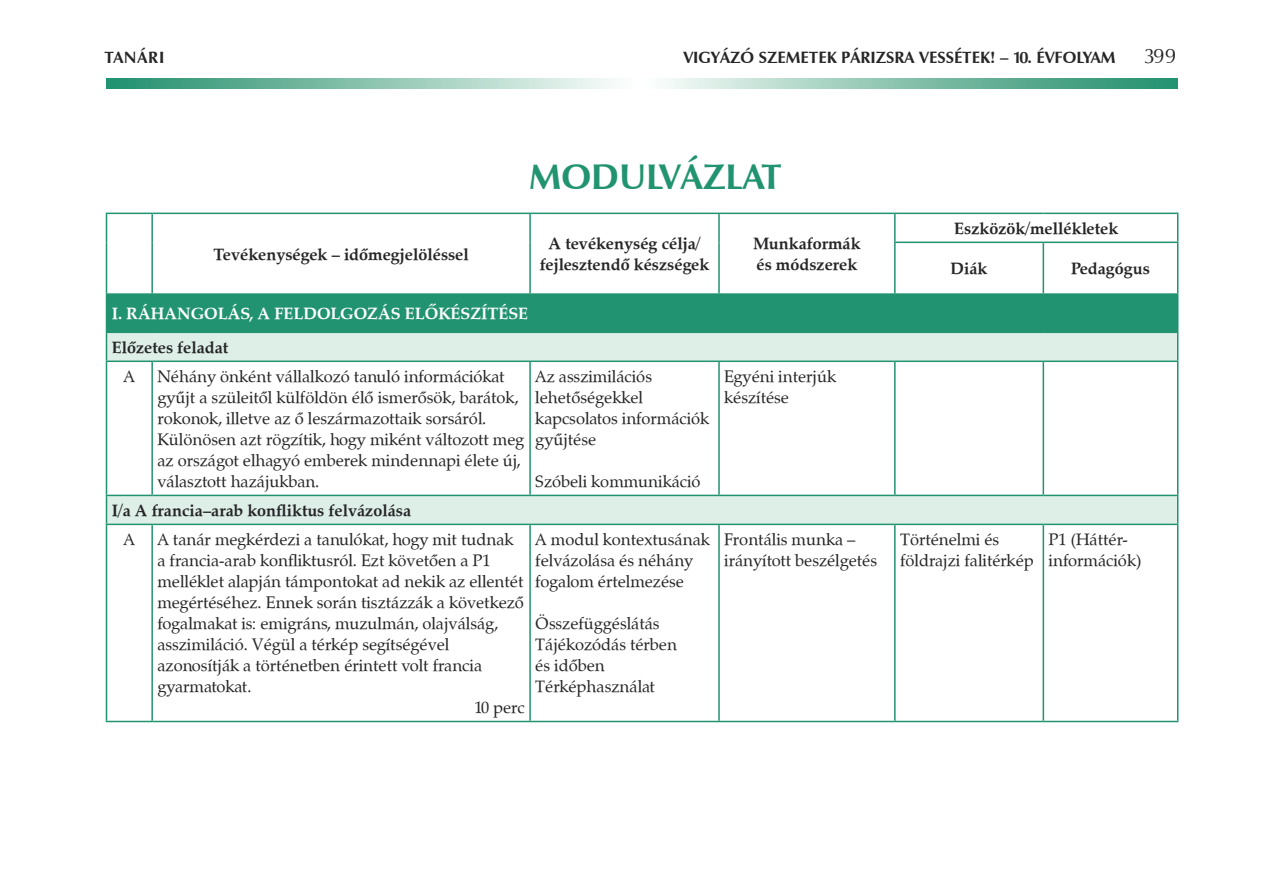
<style>
.page{position:relative;width:1263px;height:893px;background:#fff}
.page>*{position:absolute;margin:0;border:0;box-sizing:border-box;transform-origin:0 0}
.t1{font:700 36px "Zapf Humanist 601 PFL";color:#229370}
.t2{font:21px "Zapf Humanist 601 PFL";color:#262628}
.t3{font:16.5px/21px "Zapf Calligraphic 801 PFL";color:#262628}
.t4{font:700 16.5px/21px "Zapf Calligraphic 801 PFL";color:#262628}
.t5{font:700 16.5px/33.6px "Zapf Calligraphic 801 PFL";color:#fff}
.t6{font:700 16.5px "Zapf Humanist 601 PFL";color:#262628}
.s1{color:#262628}
.s2{font-weight:400}
</style>
<div class="page">
<svg style="left:106px;top:78px;width:1072px;height:11px;background:#8cc4b1"></svg>
<div style="left:106px;top:294px;width:1072px;height:38px;background:#229370"></div>
<svg style="left:107px;top:333px;width:1070px;height:191px"></svg>
<hr style="left:106px;top:213px;width:46px;height:1px;background:#229370">
<svg style="left:106px;top:214px;width:1px;height:28px"></svg>
<hr style="left:152px;top:213px;width:378px;height:1px;background:#229370">
<hr style="left:151px;top:214px;width:2px;height:28px;background:#229370">
<hr style="left:530px;top:213px;width:189px;height:1px;background:#229370">
<hr style="left:529px;top:214px;width:2px;height:28px;background:#229370">
<hr style="left:719px;top:213px;width:176px;height:1px;background:#229370">
<hr style="left:718px;top:214px;width:2px;height:28px;background:#229370">
<hr style="left:895px;top:213px;width:148px;height:1px;background:#229370">
<svg style="left:894px;top:214px;width:1px;height:28px"></svg>
<hr style="left:1043px;top:213px;width:135px;height:1px;background:#229370">
<svg style="left:1177px;top:214px;width:1px;height:28px"></svg>
<hr style="left:106px;top:242px;width:1px;height:51px;background:#229370">
<hr style="left:151px;top:242px;width:2px;height:51px;background:#229370">
<hr style="left:529px;top:242px;width:2px;height:51px;background:#229370">
<hr style="left:718px;top:242px;width:2px;height:51px;background:#229370">
<hr style="left:894px;top:242px;width:149px;height:1px;background:#229370">
<hr style="left:894px;top:243px;width:1px;height:50px;background:#229370">
<hr style="left:1043px;top:242px;width:135px;height:1px;background:#229370">
<hr style="left:1042px;top:243px;width:2px;height:50px;background:#229370">
<hr style="left:1177px;top:243px;width:1px;height:50px;background:#229370">
<hr style="left:106px;top:293px;width:46px;height:2px;background:#229370">
<hr style="left:152px;top:293px;width:378px;height:2px;background:#229370">
<hr style="left:530px;top:293px;width:189px;height:2px;background:#229370">
<hr style="left:719px;top:293px;width:176px;height:2px;background:#229370">
<hr style="left:895px;top:293px;width:148px;height:2px;background:#229370">
<hr style="left:1043px;top:293px;width:135px;height:2px;background:#229370">
<hr style="left:106px;top:332px;width:46px;height:1px;background:#229370">
<svg style="left:106px;top:333px;width:1px;height:28px"></svg>
<hr style="left:152px;top:332px;width:378px;height:1px;background:#229370">
<hr style="left:530px;top:332px;width:189px;height:1px;background:#229370">
<hr style="left:719px;top:332px;width:176px;height:1px;background:#229370">
<hr style="left:895px;top:332px;width:148px;height:1px;background:#229370">
<hr style="left:1043px;top:332px;width:135px;height:1px;background:#229370">
<svg style="left:1177px;top:333px;width:1px;height:28px"></svg>
<hr style="left:106px;top:361px;width:46px;height:1px;background:#229370">
<hr style="left:106px;top:362px;width:1px;height:133px;background:#229370">
<hr style="left:152px;top:361px;width:378px;height:1px;background:#229370">
<hr style="left:151px;top:362px;width:2px;height:133px;background:#229370">
<hr style="left:530px;top:361px;width:189px;height:1px;background:#229370">
<hr style="left:529px;top:362px;width:2px;height:133px;background:#229370">
<hr style="left:719px;top:361px;width:176px;height:1px;background:#229370">
<hr style="left:718px;top:362px;width:2px;height:133px;background:#229370">
<hr style="left:895px;top:361px;width:148px;height:1px;background:#229370">
<hr style="left:894px;top:362px;width:1px;height:133px;background:#229370">
<hr style="left:1043px;top:361px;width:135px;height:1px;background:#229370">
<hr style="left:1042px;top:362px;width:2px;height:133px;background:#229370">
<hr style="left:1177px;top:362px;width:1px;height:133px;background:#229370">
<hr style="left:106px;top:495px;width:46px;height:1px;background:#229370">
<svg style="left:106px;top:496px;width:1px;height:28px"></svg>
<hr style="left:152px;top:495px;width:378px;height:1px;background:#229370">
<hr style="left:530px;top:495px;width:189px;height:1px;background:#229370">
<hr style="left:719px;top:495px;width:176px;height:1px;background:#229370">
<hr style="left:895px;top:495px;width:148px;height:1px;background:#229370">
<hr style="left:1043px;top:495px;width:135px;height:1px;background:#229370">
<svg style="left:1177px;top:496px;width:1px;height:28px"></svg>
<hr style="left:106px;top:524px;width:46px;height:1px;background:#229370">
<hr style="left:106px;top:525px;width:1px;height:196px;background:#229370">
<hr style="left:152px;top:524px;width:378px;height:1px;background:#229370">
<hr style="left:151px;top:525px;width:2px;height:196px;background:#229370">
<hr style="left:530px;top:524px;width:189px;height:1px;background:#229370">
<hr style="left:529px;top:525px;width:2px;height:196px;background:#229370">
<hr style="left:719px;top:524px;width:176px;height:1px;background:#229370">
<hr style="left:718px;top:525px;width:2px;height:196px;background:#229370">
<hr style="left:895px;top:524px;width:148px;height:1px;background:#229370">
<hr style="left:894px;top:525px;width:1px;height:196px;background:#229370">
<hr style="left:1043px;top:524px;width:135px;height:1px;background:#229370">
<hr style="left:1042px;top:525px;width:2px;height:196px;background:#229370">
<hr style="left:1177px;top:525px;width:1px;height:196px;background:#229370">
<hr style="left:106px;top:721px;width:46px;height:1px;background:#229370">
<hr style="left:152px;top:721px;width:378px;height:1px;background:#229370">
<hr style="left:530px;top:721px;width:189px;height:1px;background:#229370">
<hr style="left:719px;top:721px;width:176px;height:1px;background:#229370">
<hr style="left:895px;top:721px;width:148px;height:1px;background:#229370">
<hr style="left:1043px;top:721px;width:135px;height:1px;background:#229370">
<p class="t6" style="left:105px;top:47px;width:61px">TANÁRI</p>
<p class="t6" style="left:683px;top:47px;width:434px">VIGYÁZÓ SZEMETEK PÁRIZSRA VESSÉTEK! – 10. ÉVFOLYAM</p>
<p class="t2" style="left:1144px;top:42px;width:34px">399</p>
<p class="t1" style="left:529px;top:154px;width:254px">MODULVÁZLAT</p>
<p class="t4" style="left:213px;top:243px;width:257px">Tevékenységek – időmegjelöléssel</p>
<p class="t4" style="left:540px;top:233px;width:171px;text-align:center">A tevékenység célja/ fejlesztendő készségek</p>
<p class="t4" style="left:753px;top:233px;width:109px">Munkaformák és módszerek</p>
<p class="t5" style="left:112px;top:297px;width:418px">I. RÁHANGOLÁS, A FELDOLGOZÁS ELŐKÉSZÍTÉSE<br><span class="s1">Elôzetes feladat</span></p>
<p class="t3" style="left:124px;top:366px;width:13px">A</p>
<p class="t3" style="left:157px;top:366px;width:368px">Néhány önként vállalkozó tanuló információkat gyûjt a szüleitôl külföldön élô ismerôsök, barátok, rokonok, illetve az ô leszármazottaik sorsáról.<br>Különösen azt rögzítik, hogy miként változott meg az országot elhagyó emberek mindennapi élete új, választott hazájukban.</p>
<p class="t3" style="left:535px;top:366px;width:175px">Az asszimilációs lehetôségekkel kapcsolatos információk gyûjtése</p>
<p class="t3" style="left:535px;top:471px;width:167px">Szóbeli kommunikáció</p>
<p class="t3" style="left:724px;top:366px;width:113px">Egyéni interjúk készítése</p>
<p class="t4" style="left:954px;top:218px;width:166px">Eszközök/mellékletek</p>
<p class="t4" style="left:951px;top:258px;width:38px">Diák</p>
<p class="t4" style="left:1071px;top:258px;width:80px">Pedagógus</p>
<p class="t4" style="left:124px;top:496px;width:289px;line-height:29.1px;text-indent:-12px">I/a A francia–arab konfliktus felvázolása<br><span class="s2">A</span></p>
<p class="t3" style="left:157px;top:529px;width:358px">A tanár megkérdezi a tanulókat, hogy mit tudnak</p>
<p class="t3" style="left:157px;top:550px;width:335px">a francia-arab konfliktusról. Ezt követôen a P1</p>
<p class="t3" style="left:157px;top:571px;width:368px">melléklet alapján támpontokat ad nekik az ellentét</p>
<p class="t3" style="left:157px;top:592px;width:368px">megértéséhez. Ennek során tisztázzák a következô</p>
<p class="t3" style="left:157px;top:613px;width:342px">fogalmakat is: emigráns, muzulmán, olajválság,</p>
<p class="t3" style="left:157px;top:634px;width:293px">asszimiláció. Végül a térkép segítségével</p>
<p class="t3" style="left:157px;top:655px;width:326px">azonosítják a történetben érintett volt francia</p>
<p class="t3" style="left:157px;top:676px;width:96px">gyarmatokat.</p>
<p class="t3" style="left:474px;top:697px;width:52px">10 perc</p>
<p class="t3" style="left:535px;top:529px;width:176px">A modul kontextusának felvázolása és néhány fogalom értelmezése</p>
<p class="t3" style="left:535px;top:613px;width:143px">Összefüggéslátás<br>Tájékozódás térben és idôben<br>Térképhasználat</p>
<p class="t3" style="left:724px;top:529px;width:154px">Frontális munka – irányított beszélgetés</p>
<p class="t3" style="left:900px;top:529px;width:135px">Történelmi és földrajzi falitérkép</p>
<p class="t3" style="left:1048px;top:529px;width:94px">P1 (Háttér&shy;információk)</p>
</div>
